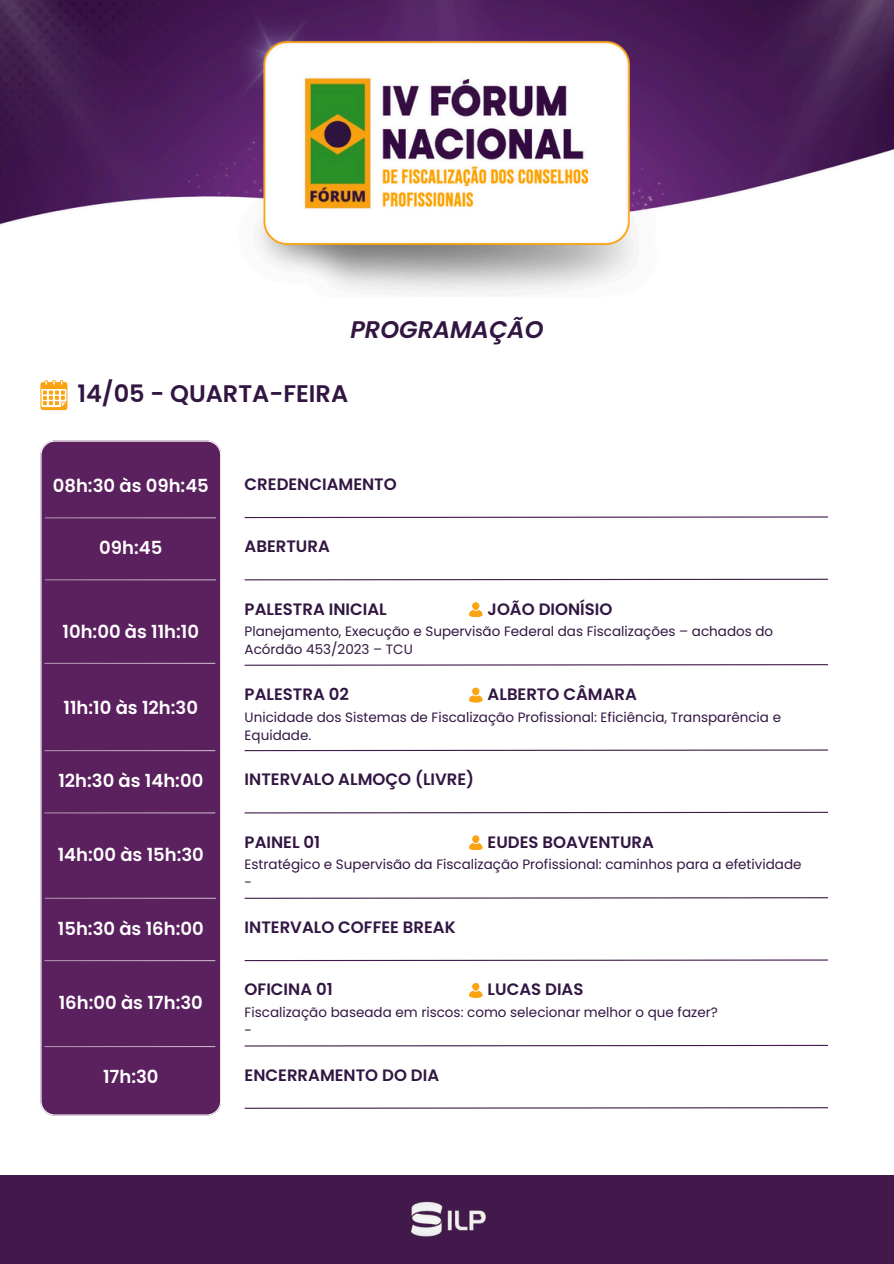
<style>
.page{position:relative;width:894px;height:1264px;background:#fff}
.page>*{position:absolute;margin:0;border:0;box-sizing:border-box;transform-origin:0 0}
.t1{font:600 24px "Poppins";color:#321642}
.t2{font:italic 600 24px "Poppins";color:#321642}
.t3{font:600 18px "Poppins";color:#fff}
.t4{font:600 16.5px "Poppins";color:#321642}
.t5{font:13.5px/18px "Poppins";color:#321642}
</style>
<div class="page">
<div style="left:0;top:1174px;width:893px;height:89px;background:#411a4b"></div>
<img style="left:410px;top:1201px;width:76px;height:36px">
<svg style="left:40px;top:380px;width:27px;height:30px"></svg>
<svg style="left:244px;top:1107px;width:584px;height:2px"></svg>
<svg style="left:244px;top:811px;width:584px;height:3px"></svg>
<svg style="left:244px;top:578px;width:584px;height:3px"></svg>
<svg style="left:244px;top:516px;width:584px;height:2px"></svg>
<svg style="left:244px;top:959px;width:584px;height:2px"></svg>
<svg style="left:244px;top:664px;width:584px;height:2px"></svg>
<div style="left:472px;top:602px;width:7px;height:8px;background:#fca311;border-radius:50%"></div>
<svg style="left:469px;top:610px;width:13px;height:7px"></svg>
<svg style="left:244px;top:749px;width:584px;height:2px"></svg>
<div style="left:472px;top:687px;width:7px;height:8px;background:#fca311;border-radius:50%"></div>
<svg style="left:469px;top:695px;width:13px;height:7px"></svg>
<svg style="left:244px;top:897px;width:584px;height:2px"></svg>
<div style="left:472px;top:835px;width:7px;height:8px;background:#fca311;border-radius:50%"></div>
<svg style="left:469px;top:843px;width:13px;height:6px"></svg>
<svg style="left:244px;top:1044px;width:584px;height:3px"></svg>
<div style="left:472px;top:982px;width:7px;height:8px;background:#fca311;border-radius:50%"></div>
<svg style="left:469px;top:990px;width:13px;height:7px"></svg>
<div style="left:40px;top:440px;width:181px;height:675px;background:#5b205e"></div>
<hr style="left:45px;top:517px;width:171px;height:1px;background:#bfbfbf">
<hr style="left:45px;top:579px;width:171px;height:1px;background:#bfbfbf">
<hr style="left:44px;top:662px;width:171px;height:2px;background:#bfbfbf">
<hr style="left:44px;top:750px;width:171px;height:1px;background:#bfbfbf">
<hr style="left:44px;top:812px;width:171px;height:1px;background:#bfbfbf">
<hr style="left:45px;top:897px;width:171px;height:1px;background:#bfbfbf">
<hr style="left:44px;top:960px;width:171px;height:1px;background:#bfbfbf">
<hr style="left:44px;top:1045px;width:171px;height:2px;background:#bfbfbf">
<img style="left:0;top:0;width:893px;height:292px">
<p class="t2" style="left:350px;top:313px;width:195px">PROGRAMAÇÃO</p>
<h1 class="t1" style="left:77px;top:377px;width:272px">14/05 - QUARTA-FEIRA</h1>
<p class="t3" style="left:53px;top:473px;width:157px">08h:30 às 09h:45</p>
<p class="t3" style="left:99px;top:535px;width:65px">09h:45</p>
<p class="t3" style="left:63px;top:618px;width:138px">10h:00 às 11h:10</p>
<p class="t3" style="left:64px;top:694px;width:136px">11h:10 às 12h:30</p>
<p class="t3" style="left:58px;top:768px;width:146px">12h:30 às 14h:00</p>
<p class="t3" style="left:58px;top:842px;width:148px">14h:00 às 15h:30</p>
<p class="t3" style="left:58px;top:915px;width:147px">15h:30 às 16h:00</p>
<p class="t3" style="left:59px;top:990px;width:145px">16h:00 às 17h:30</p>
<p class="t3" style="left:103px;top:1063px;width:57px">17h:30</p>
<p class="t4" style="left:244px;top:472px;width:154px">CREDENCIAMENTO</p>
<p class="t4" style="left:244px;top:535px;width:87px">ABERTURA</p>
<p class="t4" style="left:244px;top:597px;width:143px">PALESTRA INICIAL</p>
<p class="t4" style="left:487px;top:597px;width:126px">JOÃO DIONÍSIO</p>
<p class="t5" style="left:244px;top:622px;width:530px">Planejamento, Execução e Supervisão Federal das Fiscalizações – achados do<br>Acórdão 453/2023 – TCU</p>
<p class="t4" style="left:244px;top:682px;width:106px">PALESTRA 02</p>
<p class="t4" style="left:487px;top:682px;width:151px">ALBERTO CÂMARA</p>
<p class="t5" style="left:244px;top:707px;width:537px">Unicidade dos Sistemas de Fiscalização Profissional: Eficiência, Transparência e<br>Equidade.</p>
<h1 class="t4" style="left:244px;top:768px;width:231px">INTERVALO ALMOÇO (LIVRE)</h1>
<p class="t4" style="left:244px;top:830px;width:77px">PAINEL 01</p>
<p class="t4" style="left:487px;top:830px;width:168px">EUDES BOAVENTURA</p>
<p class="t5" style="left:244px;top:855px;width:558px">Estratégico e Supervisão da Fiscalização Profissional: caminhos para a efetividade</p>
<p class="t5" style="left:244px;top:873px;width:9px">-</p>
<p class="t4" style="left:244px;top:915px;width:212px">INTERVALO COFFEE BREAK</p>
<p class="t4" style="left:244px;top:977px;width:90px">OFICINA 01</p>
<p class="t4" style="left:487px;top:977px;width:97px">LUCAS DIAS</p>
<p class="t5" style="left:244px;top:1003px;width:474px">Fiscalização baseada em riscos: como selecionar melhor o que fazer?</p>
<p class="t5" style="left:244px;top:1021px;width:9px">-</p>
<p class="t4" style="left:244px;top:1063px;width:196px">ENCERRAMENTO DO DIA</p>
</div>
